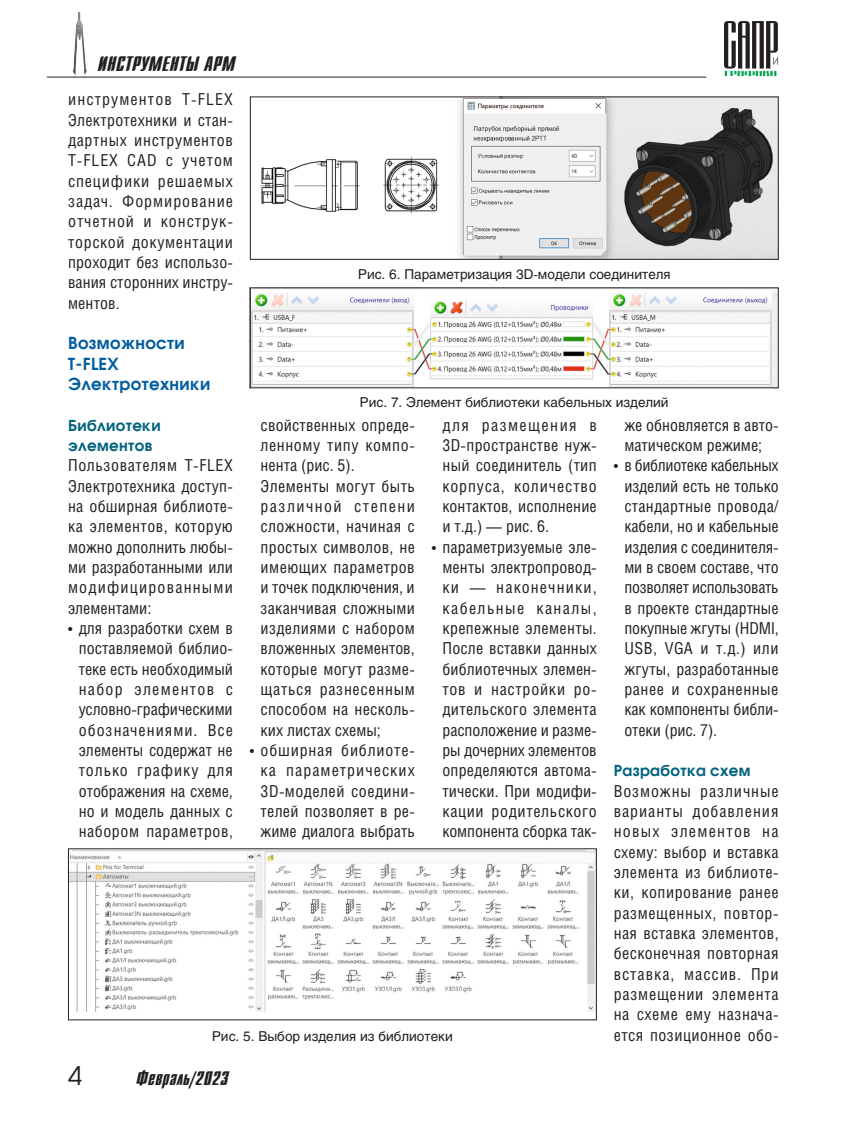
<style>
.page{position:relative;width:851px;height:1127px;background:#fff}
.page>*{position:absolute;margin:0;border:0;box-sizing:border-box;transform-origin:0 0}
.t1{font:25.5px "Avant Garde C";color:#231f20}
.t2{font:21px "Dagger C";letter-spacing:.025em;color:#231f20}
.t3{font:19.5px "Dagger C";letter-spacing:.025em;color:#231f20}
.Body_bullet{font:16.5px/20.2px "Helios Cond";letter-spacing:.01em;color:#231f20;text-align:justify}
.Body_undent{font:16.5px/20.2px "Helios Cond";letter-spacing:.03em;color:#231f20;text-align:justify}
.Body_text{font:16.5px/20.2px "Helios Cond";letter-spacing:.02em;color:#231f20;text-align:justify}
.Subhead_2{font:700 16.5px/20.2px "Avant Garde C";letter-spacing:.025em;color:#005da0}
.Subhead_3{font:700 15px/20.2px "Avant Garde C";letter-spacing:.025em;color:#00627e}
.t4{font:13.5px "Helios";color:#231f20}
</style>
<div class="page">
<img style="left:73px;top:12px;width:14px;height:65px">
<svg style="left:724px;top:21px;width:54px;height:55px"></svg>
<hr style="left:47px;top:77px;width:659px;height:1px;background:#231f20">
<img style="left:70px;top:850px;width:524px;height:162px">
<img style="left:260px;top:99px;width:516px;height:159px">
<div style="left:250px;top:97px;width:528px;height:163px;border:1px solid #231f20"></div>
<img style="left:252px;top:289px;width:524px;height:97px">
<p class="t2" style="left:98px;top:53px;width:139px">ИНСТРУМЕНТЫ АРМ</p>
<p class="Body_undent" style="left:68px;top:89px;width:166px">инструментов T-FLEX Электротехники и стан&shy;дартных инструментов T-FLEX CAD с учетом специфики решаемых задач. Формирование отчетной и конструк&shy;торской документации проходит без использо&shy;вания сторонних инстру&shy;ментов.</p>
<p class="Subhead_2" style="left:68px;top:333px;width:144px">Возможности<br>T-FLEX<br>Электротехники</p>
<p class="Subhead_3" style="left:68px;top:415px;width:94px">Библиотеки элементов</p>
<p class="Body_undent" style="left:68px;top:455px;width:166px">Пользователям T-FLEX Электротехника доступ&shy;на обширная библиоте&shy;ка элементов, которую можно дополнить любы&shy;ми разработанными или модифицированными элементами:</p>
<p class="Body_bullet" style="left:79px;top:618px;width:156px;text-indent:-11px">• для разработки схем в поставляемой библио&shy;теке есть необходимый набор элементов с условно-графическими обозначениями. Все элементы содержат не только графику для отображения на схеме, но и модель данных с набором параметров,</p>
<p class="t4" style="left:358px;top:266px;width:314px">Рис. 6. Параметризация 3D-модели соединителя</p>
<p class="t4" style="left:360px;top:394px;width:310px">Рис. 7. Элемент библиотеки кабельных изделий</p>
<p class="Body_bullet" style="left:260px;top:414px;width:156px">свойственных опреде&shy;ленному типу компо&shy;нента (рис. 5).</p>
<p class="Body_text" style="left:260px;top:475px;width:156px">Элементы могут быть различной степени сложности, начиная с простых символов, не имеющих параметров и точек подключения, и заканчивая сложными изделиями с набором вложенных элементов, которые могут разме&shy;щаться разнесенным способом на несколь&shy;ких листах схемы;</p>
<p class="Body_bullet" style="left:260px;top:740px;width:156px;text-indent:-11px">• обширная библиоте&shy;ка параметрических 3D-моделей соедини&shy;телей позволяет в ре&shy;жиме диалога выбрать</p>
<p class="Body_bullet" style="left:442px;top:414px;width:156px">для размещения в 3D-пространстве нуж&shy;ный соединитель (тип корпуса, количество контактов, исполнение и т.д.) — рис. 6.</p>
<p class="Body_bullet" style="left:442px;top:536px;width:156px;text-indent:-11px">• параметризуемые эле&shy;менты электропровод&shy;ки — наконечники, кабельные каналы, крепежные элементы.<br>После вставки данных библиотечных элемен&shy;тов и настройки ро&shy;дительского элемента расположение и разме&shy;ры дочерних элементов определяются автома&shy;тически. При модифи&shy;кации родительского компонента сборка так-</p>
<p class="Body_bullet" style="left:624px;top:414px;width:156px">же обновляется в авто&shy;матическом режиме;</p>
<p class="Body_bullet" style="left:624px;top:455px;width:156px;text-indent:-11px">• в библиотеке кабельных изделий есть не только стандартные провода/ кабели, но и кабельные изделия с соединителя&shy;ми в своем составе, что позволяет использовать в проекте стандартные покупные жгуты (HDMI, USB, VGA и т.д.) или жгуты, разработанные ранее и сохраненные как компоненты библи&shy;отеки (рис. 7).</p>
<p class="Subhead_3" style="left:613px;top:760px;width:138px">Разработка схем</p>
<p class="Body_undent" style="left:613px;top:780px;width:166px">Возможны различные варианты добавления новых элементов на схему: выбор и вставка элемента из библиоте&shy;ки, копирование ранее размещенных, повтор&shy;ная вставка элементов, бесконечная повторная вставка, массив. При размещении элемента на схеме ему назнача-</p>
<p class="t4" style="left:212px;top:1028px;width:242px">Рис. 5. Выбор изделия из библиотеки</p>
<p class="Body_undent" style="left:613px;top:1024px;width:166px">ется позиционное обо-</p>
<h1 class="t1" style="left:68px;top:1060px;width:16px">4</h1>
<p class="t3" style="left:136px;top:1068px;width:93px">Февраль/2023</p>
</div>
